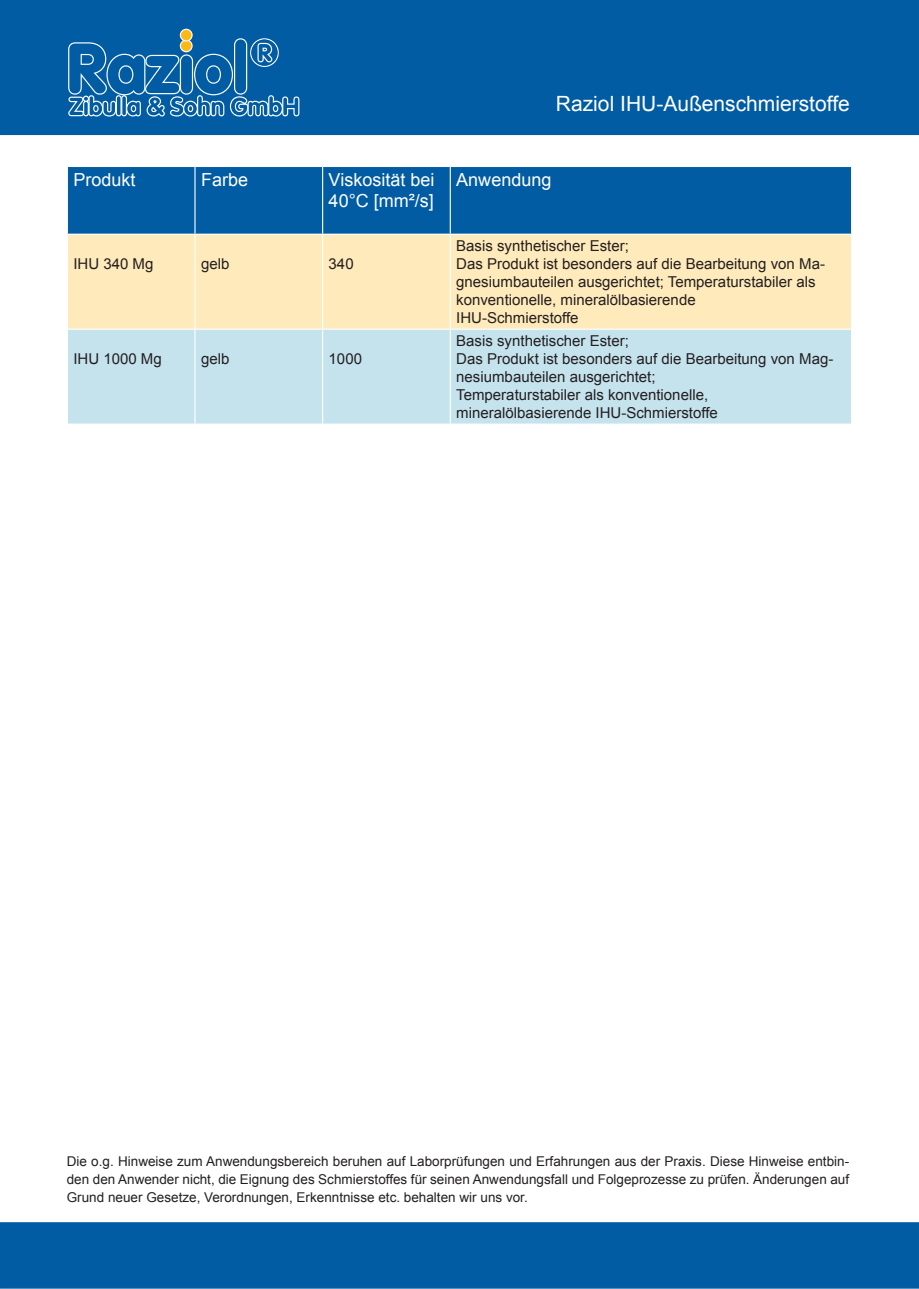
<style>
.page{position:relative;width:919px;height:1289px;background:#fff}
.page>*{position:absolute;margin:0;border:0;box-sizing:border-box;transform-origin:0 0}
.t1{font:21px "Arial";color:#fff}
.t2{font:18px/21.6px "Arial";color:#fff}
.t3{font:15px/18px "Arial";color:#231f20}
.t4{font:13.5px/18px "Arial";color:#231f20;text-align:justify}
</style>
<div class="page">
<div style="left:0;top:0;width:918px;height:135px;background:#015ca3"></div>
<svg style="left:68px;top:29px;width:231px;height:87px"></svg>
<div style="left:0;top:1222px;width:918px;height:66px;background:#015ca3;border:2px solid #025da3"></div>
<div style="left:68px;top:167px;width:783px;height:67px;background:#015ca3"></div>
<div style="left:68px;top:235px;width:783px;height:93px;background:#feeaba"></div>
<div style="left:68px;top:330px;width:783px;height:93px;background:#c5e3ed"></div>
<hr style="left:194px;top:167px;width:1px;height:67px;background:#fff">
<hr style="left:322px;top:167px;width:1px;height:67px;background:#fff">
<hr style="left:449px;top:167px;width:2px;height:67px;background:#fff">
<hr style="left:194px;top:235px;width:1px;height:93px;background:#fff">
<hr style="left:322px;top:235px;width:1px;height:93px;background:#fff">
<hr style="left:449px;top:235px;width:2px;height:93px;background:#fff">
<hr style="left:194px;top:330px;width:1px;height:93px;background:#fff">
<hr style="left:322px;top:330px;width:1px;height:93px;background:#fff">
<hr style="left:449px;top:330px;width:2px;height:93px;background:#fff">
<h1 class="t1" style="left:556px;top:90px;width:295px">Raziol IHU-Außenschmierstoffe</h1>
<p class="t2" style="left:73px;top:169px;width:64px">Produkt</p>
<p class="t2" style="left:201px;top:169px;width:49px">Farbe</p>
<p class="t2" style="left:328px;top:169px;width:107px">Viskosität bei<br>40°C [mm²/s]</p>
<p class="t2" style="left:456px;top:169px;width:97px">Anwendung</p>
<p class="t3" style="left:73px;top:255px;width:82px">IHU 340 Mg</p>
<p class="t3" style="left:201px;top:255px;width:30px">gelb</p>
<p class="t3" style="left:328px;top:255px;width:27px">340</p>
<p class="t3" style="left:73px;top:350px;width:90px">IHU 1000 Mg</p>
<p class="t3" style="left:201px;top:350px;width:30px">gelb</p>
<p class="t3" style="left:328px;top:350px;width:35px">1000</p>
<p class="t3" style="left:456px;top:237px;width:370px">Basis synthetischer Ester;<br>Das Produkt ist besonders auf die Bearbeitung von Ma&shy;gnesiumbauteilen ausgerichtet; Temperaturstabiler als konventionelle, mineralölbasierende<br>IHU-Schmierstoffe</p>
<p class="t3" style="left:456px;top:332px;width:378px">Basis synthetischer Ester;<br>Das Produkt ist besonders auf die Bearbeitung von Mag&shy;nesiumbauteilen ausgerichtet;<br>Temperaturstabiler als konventionelle, mineralölbasierende IHU-Schmierstoffe</p>
<p class="t4" style="left:67px;top:1151px;width:783px">Die o.g. Hinweise zum Anwendungsbereich beruhen auf Laborprüfungen und Erfahrungen aus der Praxis. Diese Hinweise entbin&shy;den den Anwender nicht, die Eignung des Schmierstoffes für seinen Anwendungsfall und Folgeprozesse zu prüfen. Änderungen auf Grund neuer Gesetze, Verordnungen, Erkenntnisse etc. behalten wir uns vor.</p>
</div>
